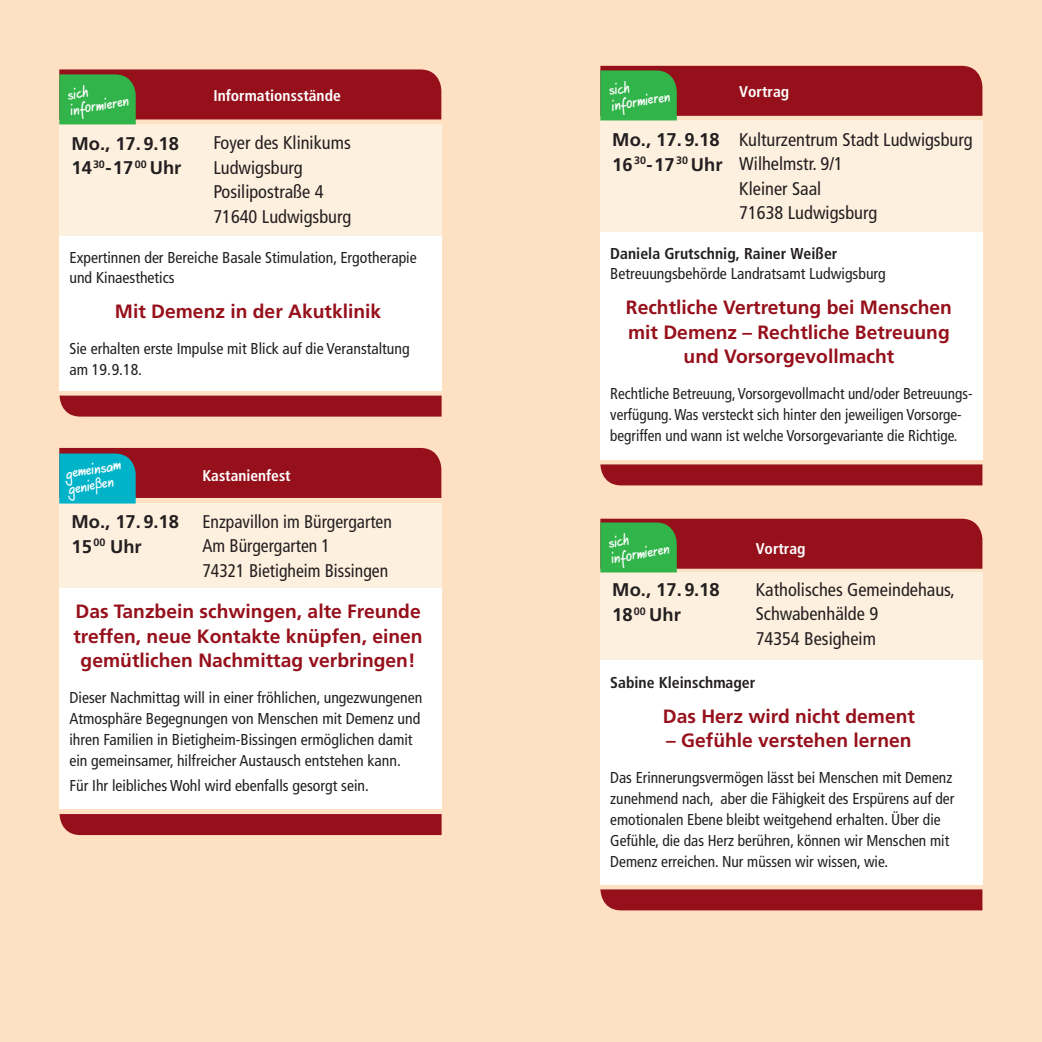
<style>
.page{position:relative;width:1042px;height:1042px;background:#fee1c2}
.page>*{position:absolute;margin:0;border:0;box-sizing:border-box;transform-origin:0 0}
.t1{font:700 19.25px/24.5px "Frutiger";color:#96101b;text-align:center}
.t2{font:condensed 18.38px/24.5px "Frutiger";color:#231f20}
.t3{font:700 18.38px/24.5px "Frutiger";color:#231f20}
.t4{font:condensed 18.38px/24.5px "Frutiger";color:#231f20;scale:.96 1}
.t5{font:condensed 15.75px/21px "Frutiger";color:#231f20}
.t6{font:condensed 15.75px/21px "Frutiger";color:#231f20;scale:.96 1}
.t7{font:700 condensed 15.75px "Frutiger";color:#231f20}
.t8{font:700 condensed 15.58px "Frutiger";color:#fff}
.t9{font:14px/15.8px "Agilo Handwriting";color:#fff}
</style>
<div class="page">
<div style="left:600px;top:660px;width:382px;height:224px;background:#fff"></div>
<div style="left:60px;top:124px;width:381px;height:113px;background:#fef0df"></div>
<div style="left:60px;top:503px;width:381px;height:85px;background:#fef0df"></div>
<div style="left:600px;top:121px;width:382px;height:111px;background:#fef0df"></div>
<div style="left:60px;top:237px;width:381px;height:154px;background:#fff"></div>
<div style="left:60px;top:588px;width:381px;height:221px;background:#fff"></div>
<div style="left:600px;top:232px;width:382px;height:227px;background:#fff"></div>
<div style="left:600px;top:573px;width:382px;height:87px;background:#fef0df"></div>
<div style="left:60px;top:395px;width:381px;height:21px;background:#96101b"></div>
<div style="left:60px;top:814px;width:381px;height:21px;background:#96101b"></div>
<div style="left:600px;top:464px;width:382px;height:21px;background:#96101b"></div>
<div style="left:600px;top:889px;width:382px;height:21px;background:#96101b"></div>
<svg style="left:59px;top:69px;width:382px;height:55px;background:#8c3d30"></svg>
<svg style="left:59px;top:448px;width:382px;height:55px;background:#833c46"></svg>
<svg style="left:600px;top:66px;width:382px;height:54px;background:#8a3b2e"></svg>
<svg style="left:600px;top:519px;width:382px;height:53px;background:#89392c"></svg>
<p class="t9" style="left:66px;top:87px;width:61px;rotate:-10deg">sich informieren</p>
<p class="t3" style="left:71px;top:131px;width:111px">Mo., 17. 9.18<br>14<sup>30</sup>-17<sup>00</sup> Uhr</p>
<p class="t8" style="left:213px;top:87px;width:129px">Informationsstände</p>
<p class="t2" style="left:213px;top:131px;width:139px">Foyer des Klinikums<br>Ludwigsburg<br>Posilipostraße 4<br>71640 Ludwigsburg</p>
<p class="t5" style="left:69px;top:248px;width:349px;line-height:20.1px">Expertinnen der Bereiche Basale Stimulation, Ergotherapie und Kinaesthetics</p>
<p class="t1" style="left:115px;top:299px;width:268px">Mit Demenz in der Akutklinik</p>
<p class="t5" style="left:69px;top:338px;width:342px">Sie erhalten erste Impulse mit Blick auf die Veranstaltung am 19.9.18.</p>
<p class="t9" style="left:65px;top:466px;width:57px;rotate:-10deg">gemeinsam genießen</p>
<p class="t3" style="left:71px;top:509px;width:109px">Mo., 17. 9.18<br>15<sup>00</sup> Uhr</p>
<p class="t8" style="left:202px;top:467px;width:90px">Kastanienfest</p>
<p class="t4" style="left:202px;top:509px;width:199px">Enzpavillon im Bürgergarten<br>Am Bürgergarten 1<br>74321 Bietigheim Bissingen</p>
<p class="t1" style="left:73px;top:599px;width:351px">Das Tanzbein schwingen, alte Freunde treffen, neue Kontakte knüpfen, einen gemütlichen Nachmittag verbringen!</p>
<p class="t5" style="left:69px;top:687px;width:354px">Dieser Nachmittag will in einer fröhlichen, ungezwungenen Atmosphäre Begegnungen von Menschen mit Demenz und ihren Familien in Bietigheim-Bissingen ermöglichen damit ein gemeinsamer, hilfreicher Austausch entstehen kann.</p>
<p class="t5" style="left:69px;top:775px;width:301px">Für Ihr leibliches Wohl wird ebenfalls gesorgt sein.</p>
<p class="t9" style="left:607px;top:83px;width:61px;rotate:-10deg">sich informieren</p>
<p class="t3" style="left:612px;top:127px;width:112px">Mo., 17. 9.18<br>16<sup>30</sup>-17<sup>30</sup> Uhr</p>
<p class="t8" style="left:739px;top:82px;width:51px">Vortrag</p>
<p class="t2" style="left:739px;top:127px;width:235px">Kulturzentrum Stadt Ludwigsburg<br>Wilhelmstr. 9/1<br>Kleiner Saal<br>71638 Ludwigsburg</p>
<p class="t7" style="left:610px;top:244px;width:229px">Daniela Grutschnig, Rainer Weißer</p>
<p class="t5" style="left:610px;top:263px;width:277px">Betreuungsbehörde Landratsamt Ludwigsburg</p>
<p class="t1" style="left:626px;top:295px;width:327px">Rechtliche Vertretung bei Menschen mit Demenz – Rechtliche Betreuung und Vorsorgevollmacht</p>
<p class="t6" style="left:610px;top:383px;width:379px">Rechtliche Betreuung, Vorsorgevollmacht und/oder Betreuungs&shy;verfügung. Was versteckt sich hinter den jeweiligen Vorsorge&shy;begriffen und wann ist welche Vorsorgevariante die Richtige.</p>
<p class="t9" style="left:607px;top:535px;width:61px;rotate:-10deg">sich informieren</p>
<p class="t8" style="left:756px;top:539px;width:51px">Vortrag</p>
<p class="t3" style="left:612px;top:577px;width:109px">Mo., 17. 9.18<br>18<sup>00</sup> Uhr</p>
<p class="t2" style="left:756px;top:577px;width:201px">Katholisches Gemeindehaus,<br>Schwabenhälde 9<br>74354 Besigheim</p>
<p class="t7" style="left:610px;top:673px;width:147px">Sabine Kleinschmager</p>
<p class="t1" style="left:663px;top:703px;width:254px">Das Herz wird nicht dement</p>
<p class="t1" style="left:666px;top:728px;width:247px">– Gefühle verstehen lernen</p>
<p class="t5" style="left:610px;top:767px;width:345px">Das Erinnerungsvermögen lässt bei Menschen mit Demenz zunehmend nach, aber die Fähigkeit des Erspürens auf der emotionalen Ebene bleibt weitgehend erhalten. Über die Gefühle, die das Herz berühren, können wir Menschen mit Demenz erreichen. Nur müssen wir wissen, wie.</p>
</div>
